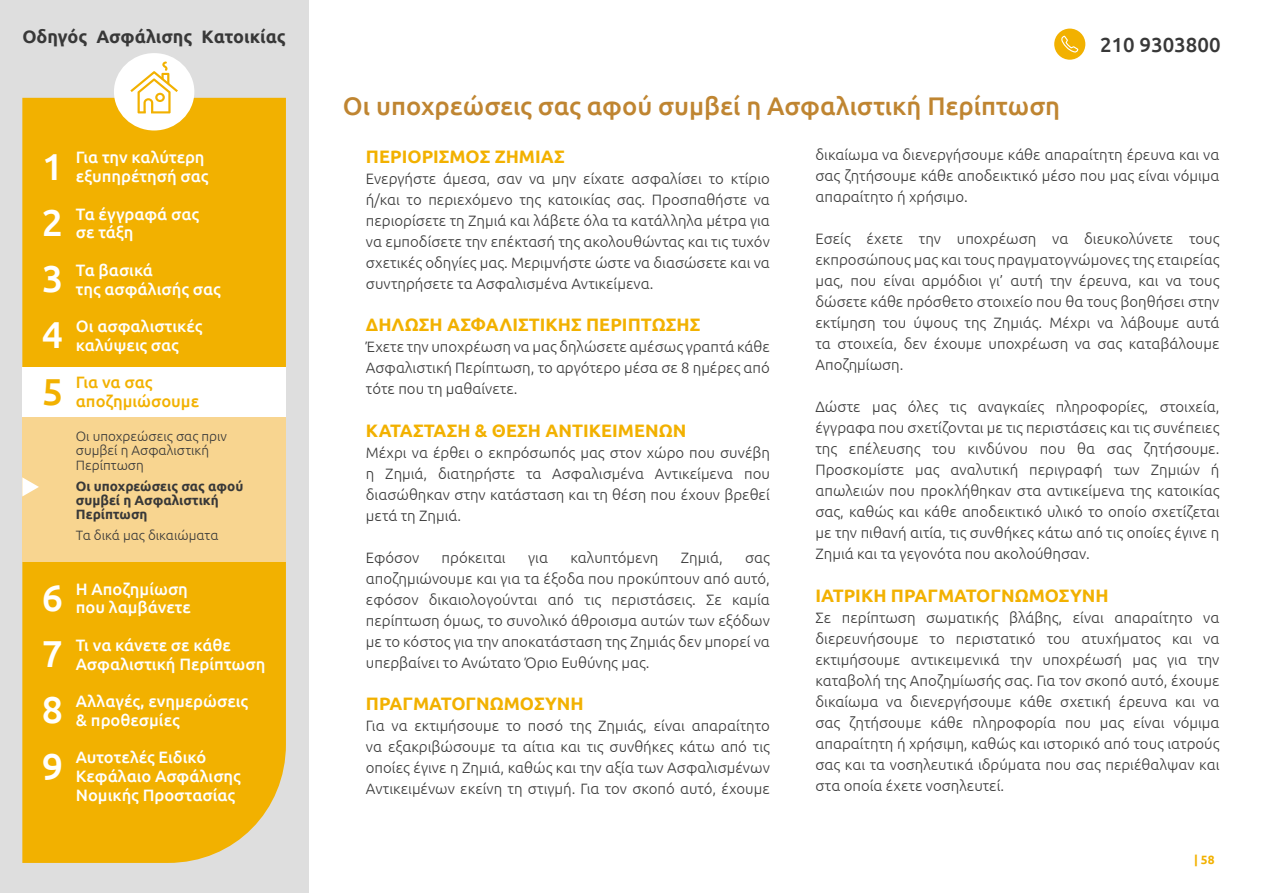
<style>
.page{position:relative;width:1263px;height:893px;background:#fff}
.page>*{position:absolute;margin:0;border:0;box-sizing:border-box;transform-origin:0 0}
.t1{font:500 37.5px/56.2px "Ubuntu";color:#fff;text-align:justify}
.t2{font:500 37.5px "Ubuntu";color:#f2b100}
.t3{font:500 25.5px "Ubuntu";color:#bf8531}
.t4{font:500 20.4px "Ubuntu";color:#383838}
.t5{font:700 18px "Ubuntu";color:#f2b100}
.t6{font:700 18px "Ubuntu";color:#383838}
.t7{font:500 16.5px/18.8px "Ubuntu";color:#fff}
.t8{font:500 16.5px/18.8px "Ubuntu";color:#f2b100}
.t9{font:300 15px/21px "Ubuntu";color:#383838;text-align:justify}
.t10{font:300 13.5px/14.2px "Ubuntu";color:#383838}
.t11{font:700 13.5px/14.2px "Ubuntu";color:#383838}
.t12{font:700 12px "Ubuntu";color:#f2b100}
</style>
<div class="page">
<div style="left:0;top:0;width:308px;height:893px;background:#dedede"></div>
<div style="left:22px;top:98px;width:264px;height:765px;background:#f2b100"></div>
<div style="left:114px;top:53px;width:80px;height:77px;background:#fff;border-radius:50%"></div>
<svg style="left:130px;top:62px;width:48px;height:51px"></svg>
<div style="left:1054px;top:29px;width:31px;height:31px;background:#f2b100;border-radius:50%"></div>
<svg style="left:1061px;top:35px;width:18px;height:18px"></svg>
<div style="left:22px;top:417px;width:264px;height:144px;background:#f8d590"></div>
<div style="left:22px;top:367px;width:264px;height:50px;background:#fff"></div>
<svg style="left:22px;top:477px;width:17px;height:19px"></svg>
<p class="t6" style="left:22px;top:25px;width:265px">Oδηγός Ασφάλισης Kατοικίας</p>
<h3 class="t4" style="left:1100px;top:32px;width:122px">210 9303800</h3>
<h1 class="t1" style="left:42px;top:137px;width:23px">1<br>2<br>3<br>4</h1>
<h1 class="t2" style="left:42px;top:368px;width:23px">5</h1>
<p class="t7" style="left:76px;top:148px;width:134px">Για την καλύτερη εξυπηρέτησή σας</p>
<p class="t7" style="left:76px;top:204px;width:125px">Τα έγγραφά σας σε τάξη</p>
<p class="t7" style="left:76px;top:260px;width:146px">Τα βασικά<br>της ασφάλισής σας</p>
<p class="t7" style="left:76px;top:316px;width:128px">Οι ασφαλιστικές καλύψεις σας</p>
<p class="t8" style="left:76px;top:373px;width:125px">Για να σας αποζημιώσουμε</p>
<p class="t10" style="left:76px;top:429px;width:153px">Οι υποχρεώσεις σας πριν συμβεί η Ασφαλιστική<br>Περίπτωση</p>
<p class="t11" style="left:76px;top:478px;width:169px">Οι υποχρεώσεις σας αφού συμβεί η Ασφαλιστική<br>Περίπτωση</p>
<p class="t10" style="left:76px;top:528px;width:144px">Τα δικά μας δικαιώματα</p>
<h1 class="t1" style="left:42px;top:568px;width:23px">6<br>7<br>8<br>9</h1>
<p class="t7" style="left:76px;top:579px;width:116px">Η Aποζημίωση που λαμβάνετε</p>
<p class="t7" style="left:76px;top:635px;width:191px">Τι να κάνετε σε κάθε<br>Ασφαλιστική Περίπτωση</p>
<p class="t7" style="left:76px;top:691px;width:174px">Αλλαγές, ενημερώσεις &amp; προθεσμίες</p>
<p class="t7" style="left:76px;top:748px;width:166px">Αυτοτελές Ειδικό<br>Κεφάλαιο Ασφάλισης<br>Νομικής Προστασίας</p>
<h2 class="t3" style="left:343px;top:89px;width:719px">Οι υποχρεώσεις σας αφού συμβεί η Ασφαλιστική Περίπτωση</h2>
<p class="t5" style="left:366px;top:145px;width:200px">ΠΕΡΙΟΡΙΣΜΟΣ ΖΗΜΙΑΣ</p>
<p class="t9" style="left:366px;top:167px;width:405px">Ενεργήστε άμεσα, σαν να μην είχατε ασφαλίσει το κτίριο ή/και το περιεχόμενο της κατοικίας σας. Προσπαθήστε να περιορίσετε τη Ζημιά και λάβετε όλα τα κατάλληλα μέτρα για να εμποδίσετε την επέκτασή της ακολουθώντας και τις τυχόν σχετικές οδηγίες μας. Μεριμνήστε ώστε να διασώσετε και να συντηρήσετε τα Ασφαλισμένα Αντικείμενα.</p>
<p class="t5" style="left:366px;top:314px;width:336px">ΔΗΛΩΣΗ ΑΣΦΑΛΙΣΤΙΚΗΣ ΠΕΡΙΠΤΩΣΗΣ</p>
<p class="t9" style="left:366px;top:336px;width:405px">Έχετε την υποχρέωση να μας δηλώσετε αμέσως γραπτά κάθε Ασφαλιστική Περίπτωση, το αργότερο μέσα σε 8 ημέρες από τότε που τη μαθαίνετε.</p>
<p class="t5" style="left:366px;top:419px;width:322px">ΚΑΤΑΣΤΑΣΗ &amp; ΘΕΣΗ ΑΝΤΙΚΕΙΜΕΝΩΝ</p>
<p class="t9" style="left:366px;top:442px;width:405px">Μέχρι να έρθει ο εκπρόσωπός μας στον χώρο που συνέβη η Ζημιά, διατηρήστε τα Ασφαλισμένα Αντικείμενα που διασώθηκαν στην κατάσταση και τη θέση που έχουν βρεθεί μετά τη Ζημιά.</p>
<p class="t9" style="left:366px;top:547px;width:55px">Εφόσον</p>
<p class="t9" style="left:442px;top:547px;width:66px">πρόκειται</p>
<p class="t9" style="left:528px;top:547px;width:21px">για</p>
<p class="t9" style="left:570px;top:547px;width:90px">καλυπτόμενη</p>
<p class="t9" style="left:681px;top:547px;width:43px">Ζημιά,</p>
<p class="t9" style="left:366px;top:547px;width:405px;text-indent:379px">σας αποζημιώνουμε και για τα έξοδα που προκύπτουν από αυτό, εφόσον δικαιολογούνται από τις περιστάσεις. Σε καμία περίπτωση όμως, το συνολικό άθροισμα αυτών των εξόδων με το κόστος για την αποκατάσταση της Ζημιάς δεν μπορεί να υπερβαίνει το Ανώτατο Όριο Ευθύνης μας.</p>
<p class="t5" style="left:366px;top:693px;width:219px">ΠΡΑΓΜΑΤΟΓΝΩΜΟΣΥΝΗ</p>
<p class="t9" style="left:366px;top:715px;width:405px">Για να εκτιμήσουμε το ποσό της Ζημιάς, είναι απαραίτητο να εξακριβώσουμε τα αίτια και τις συνθήκες κάτω από τις οποίες έγινε η Ζημιά, καθώς και την αξία των Ασφαλισμένων Αντικειμένων εκείνη τη στιγμή. Για τον σκοπό αυτό, έχουμε</p>
<p class="t9" style="left:815px;top:144px;width:405px">δικαίωμα να διενεργήσουμε κάθε απαραίτητη έρευνα και να σας ζητήσουμε κάθε αποδεικτικό μέσο που μας είναι νόμιμα απαραίτητο ή χρήσιμο.</p>
<p class="t9" style="left:815px;top:228px;width:405px">Εσείς έχετε την υποχρέωση να διευκολύνετε τους εκπροσώπους μας και τους πραγματογνώμονες της εταιρείας μας, που είναι αρμόδιοι γι’ αυτή την έρευνα, και να τους δώσετε κάθε πρόσθετο στοιχείο που θα τους βοηθήσει στην εκτίμηση του ύψους της Ζημιάς. Μέχρι να λάβουμε αυτά τα στοιχεία, δεν έχουμε υποχρέωση να σας καταβάλουμε Αποζημίωση.</p>
<p class="t9" style="left:815px;top:396px;width:405px">Δώστε μας όλες τις αναγκαίες πληροφορίες, στοιχεία, έγγραφα που σχετίζονται με τις περιστάσεις και τις συνέπειες της επέλευσης του κινδύνου που θα σας ζητήσουμε.<br>Προσκομίστε μας αναλυτική περιγραφή των Ζημιών ή απωλειών που προκλήθηκαν στα αντικείμενα της κατοικίας σας, καθώς και κάθε αποδεικτικό υλικό το οποίο σχετίζεται με την πιθανή αιτία, τις συνθήκες κάτω από τις οποίες έγινε η Ζημιά και τα γεγονότα που ακολούθησαν.</p>
<p class="t5" style="left:815px;top:585px;width:295px">ΙΑΤΡΙΚΗ ΠΡΑΓΜΑΤΟΓΝΩΜΟΣΥΝΗ</p>
<p class="t9" style="left:815px;top:607px;width:405px">Σε περίπτωση σωματικής βλάβης, είναι απαραίτητο να διερευνήσουμε το περιστατικό του ατυχήματος και να εκτιμήσουμε αντικειμενικά την υποχρέωσή μας για την καταβολή της Αποζημίωσής σας. Για τον σκοπό αυτό, έχουμε δικαίωμα να διενεργήσουμε κάθε σχετική έρευνα και να σας ζητήσουμε κάθε πληροφορία που μας είναι νόμιμα απαραίτητη ή χρήσιμη, καθώς και ιστορικό από τους ιατρούς σας και τα νοσηλευτικά ιδρύματα που σας περιέθαλψαν και στα οποία έχετε νοσηλευτεί.</p>
<p class="t12" style="left:1194px;top:853px;width:22px">| 58</p>
</div>
